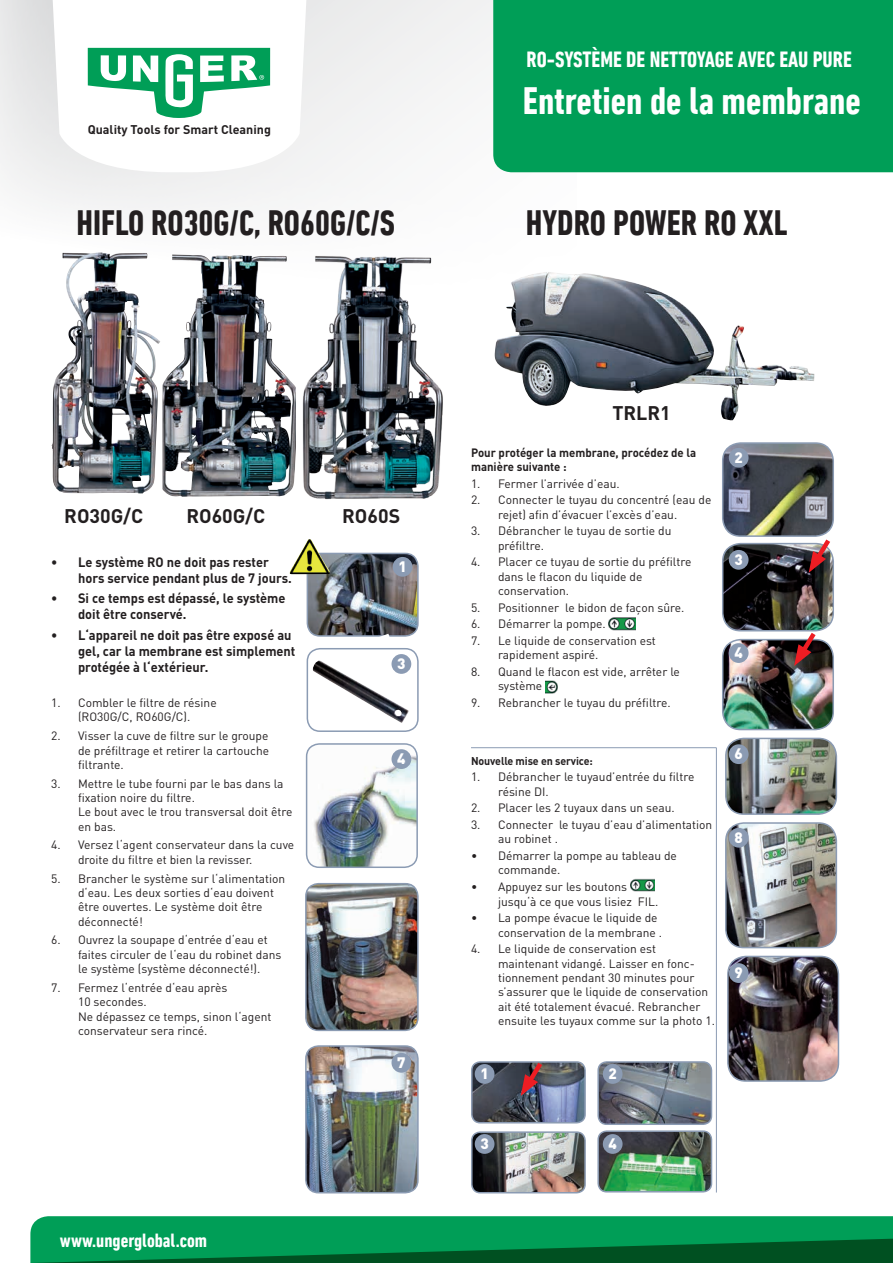
<style>
.page{position:relative;width:893px;height:1263px;background:#fff}
.page>*{position:absolute;margin:0;border:0;box-sizing:border-box;transform-origin:0 0}
.t1{font:700 condensed 39px "DIN Next LT Pro";color:#fff}
.t2{font:700 condensed 36px "DIN Next LT Pro";color:#231f20}
.t3{font:700 condensed 22.5px "DIN Next LT Pro";color:#fff}
.t4{font:700 19.5px "DIN Pro";color:#231f20}
.t5{font:700 condensed 19.5px "DIN Next LT Pro";color:#fff}
.t6{font:900 15px "DIN Pro";color:#fff}
.t7{font:700 13.5px/16.2px "DIN Pro";color:#231f20;scale:.95 1}
.t8{font:700 12.45px "DIN Pro";color:#231f20}
.t9{font:12px/14.4px "DIN Pro";color:#231f20}
.t10{font:700 12px/14.4px "DIN Pro";color:#231f20;scale:.95 1}
.t11{font:700 11.25px "DIN Pro";letter-spacing:-.01em;color:#231f20;scale:.95 1}
</style>
<div class="page">
<img style="left:600px;top:1133px;width:111px;height:54px">
<div style="left:597px;top:1130px;width:115px;height:62px;border:2px solid #8b9bb3;border-radius:9px"></div>
<img style="left:162px;top:341px;width:131px;height:156px">
<img style="left:51px;top:341px;width:50px;height:151px">
<img style="left:293px;top:341px;width:150px;height:159px">
<img style="left:306px;top:884px;width:112px;height:146px">
<div style="left:305px;top:883px;width:114px;height:148px;border:2px solid #8b9bb3;border-radius:13px"></div>
<img style="left:306px;top:1048px;width:112px;height:139px">
<div style="left:305px;top:1045px;width:114px;height:148px;border:2px solid #8b9bb3;border-radius:13px"></div>
<img style="left:307px;top:553px;width:109px;height:81px">
<div style="left:307px;top:553px;width:112px;height:84px;border:2px solid #8b9bb3;border-radius:13px"></div>
<img style="left:290px;top:539px;width:40px;height:35px">
<div style="left:393px;top:557px;width:19px;height:20px;background:#8b9bb3;border-radius:50%"></div>
<div style="left:391px;top:1053px;width:20px;height:20px;background:#8b9bb3;border-radius:50%"></div>
<svg style="left:306px;top:634px;width:110px;height:98px"></svg>
<img style="left:311px;top:660px;width:98px;height:63px">
<div style="left:307px;top:648px;width:112px;height:84px;border:2px solid #8b9bb3;border-radius:13px"></div>
<div style="left:391px;top:654px;width:20px;height:20px;background:#8b9bb3;border-radius:50%"></div>
<img style="left:307px;top:744px;width:110px;height:123px">
<div style="left:306px;top:743px;width:112px;height:125px;border:2px solid #8b9bb3;border-radius:13px"></div>
<div style="left:391px;top:749px;width:20px;height:20px;background:#8b9bb3;border-radius:50%"></div>
<img style="left:494px;top:273px;width:320px;height:147px">
<img style="left:723px;top:443px;width:110px;height:93px">
<div style="left:722px;top:442px;width:112px;height:95px;border:2px solid #8b9bb3;border-radius:18px"></div>
<img style="left:723px;top:544px;width:110px;height:87px">
<div style="left:722px;top:543px;width:112px;height:88px;border:2px solid #8b9bb3;border-radius:18px"></div>
<img style="left:723px;top:640px;width:110px;height:89px">
<div style="left:722px;top:639px;width:112px;height:91px;border:2px solid #8b9bb3;border-radius:18px"></div>
<svg style="left:809px;top:534px;width:25px;height:39px"></svg>
<svg style="left:794px;top:628px;width:26px;height:38px"></svg>
<img style="left:726px;top:738px;width:110px;height:76px">
<div style="left:725px;top:738px;width:112px;height:77px;border:2px solid #8b9bb3;border-radius:18px"></div>
<img style="left:726px;top:823px;width:110px;height:124px">
<div style="left:725px;top:822px;width:112px;height:126px;border:2px solid #8b9bb3;border-radius:18px"></div>
<img style="left:728px;top:956px;width:110px;height:125px">
<div style="left:727px;top:956px;width:112px;height:126px;border:2px solid #8b9bb3;border-radius:18px"></div>
<div style="left:729px;top:448px;width:19px;height:20px;background:#8b9bb3;border-radius:50%"></div>
<div style="left:729px;top:550px;width:19px;height:20px;background:#8b9bb3;border-radius:50%"></div>
<div style="left:729px;top:643px;width:19px;height:20px;background:#8b9bb3;border-radius:50%"></div>
<div style="left:729px;top:744px;width:19px;height:20px;background:#8b9bb3;border-radius:50%"></div>
<div style="left:729px;top:828px;width:19px;height:20px;background:#8b9bb3;border-radius:50%"></div>
<div style="left:729px;top:963px;width:19px;height:20px;background:#8b9bb3;border-radius:50%"></div>
<img style="left:472px;top:1064px;width:113px;height:59px">
<div style="left:471px;top:1061px;width:115px;height:62px;border:2px solid #8b9bb3;border-radius:9px"></div>
<div style="left:475px;top:1064px;width:19px;height:20px;background:#8b9bb3;border-radius:50%"></div>
<img style="left:600px;top:1062px;width:111px;height:62px">
<div style="left:597px;top:1061px;width:115px;height:64px;border:2px solid #8b9bb3;border-radius:9px"></div>
<img style="left:474px;top:1134px;width:109px;height:53px">
<div style="left:471px;top:1131px;width:115px;height:62px;border:2px solid #8b9bb3;border-radius:9px"></div>
<svg style="left:521px;top:1061px;width:25px;height:35px"></svg>
<div style="left:475px;top:1134px;width:19px;height:20px;background:#8b9bb3;border-radius:50%"></div>
<div style="left:603px;top:1134px;width:20px;height:20px;background:#8b9bb3;border-radius:50%"></div>
<div style="left:603px;top:1064px;width:20px;height:20px;background:#8b9bb3;border-radius:50%"></div>
<hr style="left:471px;top:747px;width:245px;height:1px;background:#8b9bb3">
<hr style="left:716px;top:748px;width:1px;height:444px;background:#8b9bb3">
<svg style="left:0;top:0;width:576px;height:341px;fill:#f5f6f6"></svg>
<svg style="left:52px;top:0;width:255px;height:172px"></svg>
<div style="left:493px;top:0;width:400px;height:172px;background:#009e57"></div>
<svg style="left:30px;top:1187px;width:863px;height:76px"></svg>
<img style="left:609px;top:617px;width:27px;height:13px">
<svg style="left:545px;top:681px;width:13px;height:12px"></svg>
<img style="left:630px;top:879px;width:24px;height:12px">
<p class="t8" style="left:88px;top:121px;width:185px">Quality Tools for Smart Cleaning</p>
<h3 class="t3" style="left:527px;top:46px;width:327px">RO-SYSTÈME DE NETTOYAGE AVEC EAU PURE</h3>
<h1 class="t1" style="left:523px;top:78px;width:339px">Entretien de la membrane</h1>
<h2 class="t2" style="left:77px;top:203px;width:320px">HIFLO RO30G/C, RO60G/C/S</h2>
<h2 class="t2" style="left:526px;top:203px;width:263px">HYDRO POWER RO XXL</h2>
<h3 class="t4" style="left:64px;top:502px;width:80px">RO30G/C</h3>
<h3 class="t4" style="left:186px;top:502px;width:80px">RO60G/C</h3>
<h3 class="t4" style="left:342px;top:502px;width:60px">RO60S</h3>
<p class="t7" style="left:78px;top:553px;width:226px;text-indent:-27px">• Le système RO ne doit pas rester hors service pendant plus de 7 jours.</p>
<p class="t7" style="left:78px;top:590px;width:220px;text-indent:-27px">• Si ce temps est dépassé, le système doit être conservé.</p>
<p class="t7" style="left:78px;top:626px;width:230px;text-indent:-27px">• L‘appareil ne doit pas être exposé au gel, car la membrane est simplement protégée à l‘extérieur.</p>
<p class="t9" style="left:51px;top:695px;width:167px;text-align:center">1. Combler le filtre de résine (RO30G/C, RO60G/C).</p>
<p class="t9" style="left:78px;top:728px;width:193px;text-align:justify;text-indent:-27px">2. Visser la cuve de filtre sur le groupe de préfiltrage et retirer la cartouche filtrante.</p>
<p class="t9" style="left:78px;top:775px;width:216px;text-indent:-27px">3. Mettre le tube fourni par le bas dans la fixation noire du filtre.<br>Le bout avec le trou transversal doit être en bas.</p>
<p class="t9" style="left:78px;top:837px;width:218px;text-indent:-27px">4. Versez l‘agent conservateur dans la cuve droite du filtre et bien la revisser.</p>
<p class="t9" style="left:78px;top:870px;width:209px;text-indent:-27px">5. Brancher le système sur l‘alimentation d‘eau. Les deux sorties d‘eau doivent être ouvertes. Le système doit être déconnecté!</p>
<p class="t9" style="left:78px;top:932px;width:205px;text-indent:-27px">6. Ouvrez la soupape d‘entrée d‘eau et faites circuler de l‘eau du robinet dans le système (système déconnecté!).</p>
<p class="t9" style="left:78px;top:980px;width:195px;text-indent:-27px">7. Fermez l‘entrée d‘eau après<br>10 secondes.<br>Ne dépassez ce temps, sinon l‘agent conservateur sera rincé.</p>
<h3 class="t5" style="left:60px;top:1229px;width:149px">www.ungerglobal.com</h3>
<p class="t6" style="left:398px;top:556px;width:10px">1</p>
<p class="t6" style="left:397px;top:653px;width:10px">3</p>
<p class="t6" style="left:397px;top:748px;width:10px">4</p>
<p class="t6" style="left:397px;top:1052px;width:10px">7</p>
<h3 class="t4" style="left:612px;top:399px;width:60px">TRLR1</h3>
<p class="t10" style="left:471px;top:445px;width:239px">Pour protéger la membrane, procédez de la manière suivante :</p>
<p class="t9" style="left:471px;top:476px;width:150px">1. Fermer l’arrivée d’eau.</p>
<p class="t9" style="left:471px;top:492px;width:242px;text-align:center">2. Connecter le tuyau du concentré (eau de rejet) afin d’évacuer l’excès d’eau.</p>
<p class="t9" style="left:498px;top:523px;width:175px;text-indent:-27px">3. Débrancher le tuyau de sortie du préfiltre.</p>
<p class="t9" style="left:498px;top:554px;width:195px;text-indent:-27px">4. Placer ce tuyau de sortie du préfiltre dans le flacon du liquide de conservation.</p>
<p class="t9" style="left:471px;top:600px;width:215px">5. Positionner le bidon de façon sûre.</p>
<p class="t9" style="left:471px;top:616px;width:136px">6. Démarrer la pompe.</p>
<p class="t9" style="left:498px;top:633px;width:159px;text-indent:-27px">7. Le liquide de conservation est rapidement aspiré.</p>
<p class="t9" style="left:498px;top:664px;width:183px;text-indent:-27px">8. Quand le flacon est vide, arrêter le système</p>
<p class="t9" style="left:471px;top:694px;width:201px">9. Rebrancher le tuyau du préfiltre.</p>
<p class="t11" style="left:471px;top:753px;width:130px">Nouvelle mise en service:</p>
<p class="t9" style="left:498px;top:769px;width:198px;text-indent:-27px">1. Débrancher le tuyaud’entrée du filtre résine DI.</p>
<p class="t9" style="left:471px;top:800px;width:205px">2. Placer les 2 tuyaux dans un seau.</p>
<p class="t9" style="left:498px;top:817px;width:216px;text-indent:-27px">3. Connecter le tuyau d’eau d’alimentation au robinet .</p>
<p class="t9" style="left:498px;top:848px;width:180px;text-indent:-27px">• Démarrer la pompe au tableau de commande.</p>
<p class="t9" style="left:498px;top:879px;width:162px;text-indent:-27px">• Appuyez sur les boutons jusqu‘à ce que vous lisiez FIL.</p>
<p class="t9" style="left:498px;top:910px;width:166px;text-indent:-27px">• La pompe évacue le liquide de conservation de la membrane .</p>
<p class="t9" style="left:498px;top:941px;width:218px;text-indent:-27px">4. Le liquide de conservation est maintenant vidangé. Laisser en fonc&shy;tionnement pendant 30 minutes pour s’assurer que le liquide de conservation ait été totalement évacué. Rebrancher ensuite les tuyaux comme sur la photo 1.</p>
<p class="t6" style="left:480px;top:1064px;width:10px">1</p>
<p class="t6" style="left:608px;top:1064px;width:10px">2</p>
<p class="t6" style="left:734px;top:447px;width:10px">2</p>
<p class="t6" style="left:734px;top:549px;width:10px">3</p>
<p class="t6" style="left:734px;top:643px;width:10px">4</p>
<p class="t6" style="left:734px;top:744px;width:10px">6</p>
<p class="t6" style="left:734px;top:827px;width:10px">8</p>
<p class="t6" style="left:734px;top:963px;width:10px">9</p>
<p class="t6" style="left:480px;top:1134px;width:10px">3</p>
<p class="t6" style="left:608px;top:1134px;width:10px">4</p>
</div>
